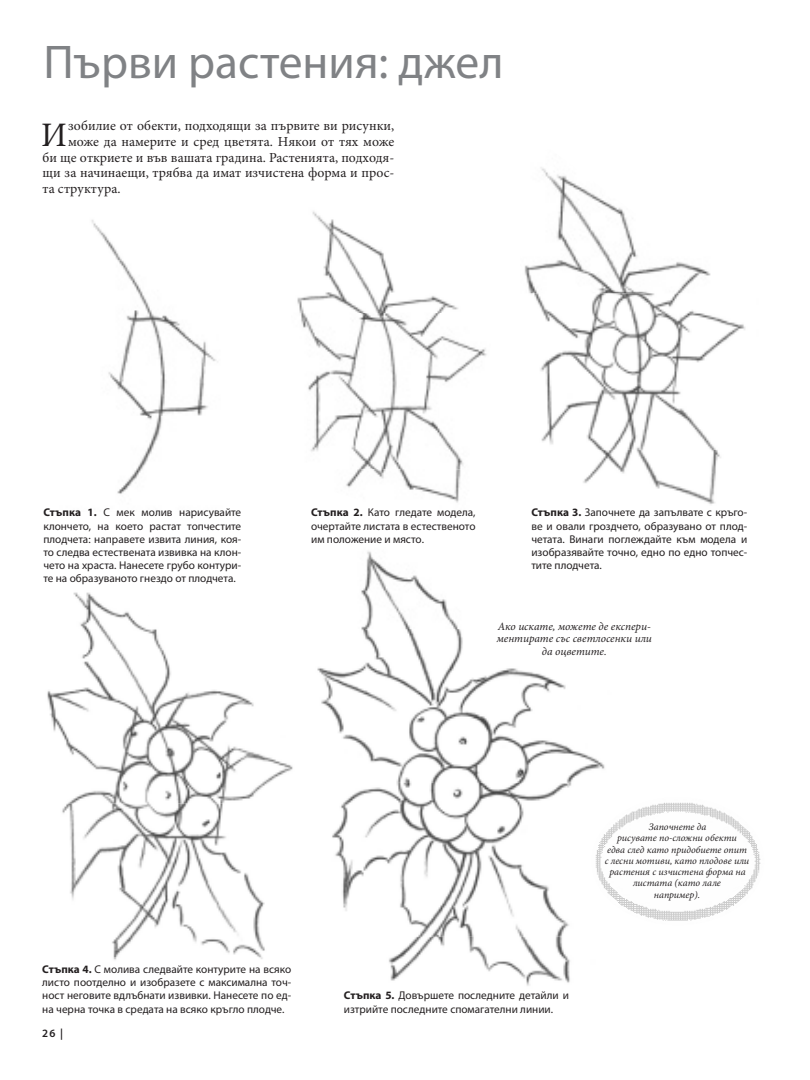
<style>
.page{position:relative;width:810px;height:1080px;background:#fff}
.page>*{position:absolute;margin:0;border:0;box-sizing:border-box;transform-origin:0 0}
._03_Überschrift_01_D{font:47.5px "Myriad Pro";color:#808285}
._10_Einleitungsblock{font:34.38px "Minion Pro";color:#231f20}
._10_Einleitungsblock-2{font:13.75px "Minion Pro";color:#231f20}
._12_Bildbeschreibung{font:11.25px/13.1px "Myriad Pro";color:#231f20;text-align:justify}
.krugche{font:italic 11.25px/12.5px "Minion Pro";color:#231f20;text-align:center}
.t1{font:600 11.25px "Myriad Pro";color:#231f20}
.krugche-2{font:italic 10px/11.2px "Minion Pro";color:#231f20;text-align:center}
.s1{font-weight:700}
</style>
<div class="page">
<img style="left:695px;top:803px;width:66px;height:117px">
<img style="left:618px;top:802px;width:77px;height:119px">
<img style="left:612px;top:821px;width:6px;height:81px">
<img style="left:91px;top:220px;width:32px;height:41px">
<img style="left:108px;top:261px;width:108px;height:233px">
<img style="left:297px;top:211px;width:190px;height:258px">
<img style="left:346px;top:469px;width:115px;height:34px">
<img style="left:524px;top:167px;width:187px;height:126px">
<img style="left:530px;top:293px;width:216px;height:157px">
<img style="left:583px;top:450px;width:138px;height:54px">
<img style="left:73px;top:592px;width:91px;height:58px">
<img style="left:47px;top:650px;width:246px;height:308px">
<img style="left:361px;top:551px;width:97px;height:78px">
<img style="left:317px;top:629px;width:295px;height:357px">
<p class="_03_Überschrift_01_D" style="left:43px;top:33px;width:462px">Първи растения: джел</p>
<p class="_10_Einleitungsblock" style="left:41px;top:112px;width:27px">И</p>
<p class="_10_Einleitungsblock-2" style="left:68px;top:117px;width:328px">зобилие от обекти, подходящи за първите ви рисунки,</p>
<p class="_10_Einleitungsblock-2" style="left:68px;top:132px;width:328px">може да намерите и сред цветята. Някои от тях може</p>
<p class="_10_Einleitungsblock-2" style="left:43px;top:148px;width:353px">би ще откриете и във вашата градина. Растенията, подходя-</p>
<p class="_10_Einleitungsblock-2" style="left:43px;top:164px;width:353px">щи за начинаещи, трябва да имат изчистена форма и прос-</p>
<p class="_10_Einleitungsblock-2" style="left:43px;top:179px;width:80px">та структура.</p>
<p class="_12_Bildbeschreibung" style="left:43px;top:506px;width:199px"><span class="s1">Стъпка 1.</span> С мек молив нарисувайте клончето, на което растат топчестите плодчета: направете извита линия, коя&shy;то следва естествената извивка на клон&shy;чето на храста. Нанесете грубо контури&shy;те на образуваното гнездо от плодчета.</p>
<p class="_12_Bildbeschreibung" style="left:311px;top:506px;width:166px"><span class="s1">Стъпка 2.</span> Като гледате модела, очертайте листата в естественото им положение и място.</p>
<p class="_12_Bildbeschreibung" style="left:531px;top:506px;width:217px"><span class="s1">Стъпка 3.</span> Започнете да запълвате с кръго&shy;ве и овали гроздчето, образувано от плод&shy;четата. Винаги поглеждайте към модела и изобразявайте точно, едно по едно топчес&shy;тите плодчета.</p>
<p class="krugche" style="left:497px;top:620px;width:157px">Ако искате, можете де експери&shy;ментирате със светлосенки или да оцветите.</p>
<p class="_12_Bildbeschreibung" style="left:42px;top:963px;width:250px"><span class="s1">Стъпка 4.</span> С молива следвайте контурите на всяко листо поотделно и изобразете с максимална точ&shy;ност неговите вдлъбнати извивки. Нанесете по ед&shy;на черна точка в средата на всяко кръгло плодче.</p>
<p class="t1" style="left:42px;top:1027px;width:22px">26 |</p>
<p class="_12_Bildbeschreibung" style="left:344px;top:989px;width:227px"><span class="s1">Стъпка 5.</span> Довършете последните детайли и изтрийте последните спомагателни линии.</p>
<p class="krugche-2" style="left:605px;top:821px;width:146px">Започнете да<br>рисувате по-сложни обекти<br>едва след като придобиете опит с лесни мотиви, като плодове или растения с изчистена форма на листата (като лале<br>например).</p>
</div>
